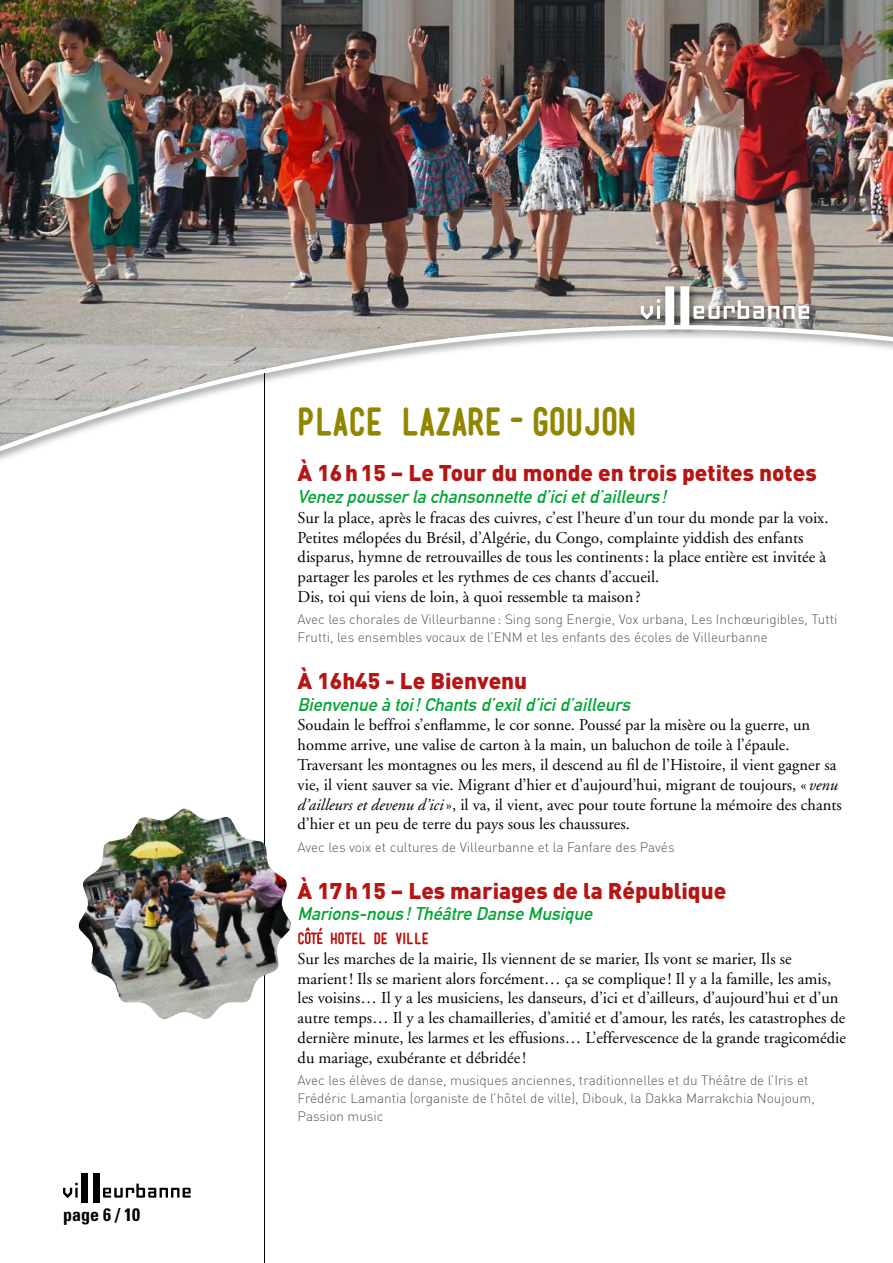
<style>
.page{position:relative;width:893px;height:1263px;background:#fff}
.page>*{position:absolute;margin:0;border:0;box-sizing:border-box;transform-origin:0 0}
.t1{font:700 36px "Mensch";color:#918600}
.t2{font:900 22.5px "DIN";color:#b61513}
.t3{font:italic 700 18px "DIN Alternate";color:#05a535}
.t4{font:700 condensed 18px "Univers";color:#000}
.t5{font:16.5px/19.8px "Adobe Garamond";color:#000}
.t6{font:700 15px "Mensch";color:#b61513}
.t7{font:13.5px/18px "DIN Light Alternate";color:#565655}
.s1{font-style:italic}
</style>
<div class="page">
<svg style="left:63px;top:1183px;width:15px;height:15px"></svg>
<svg style="left:103px;top:1183px;width:88px;height:14px"></svg>
<div style="left:82px;top:1173px;width:6px;height:29px;background:#000"></div>
<div style="left:93px;top:1173px;width:7px;height:29px;background:#000"></div>
<img style="left:0;top:0;width:893px;height:281px">
<img style="left:0;top:281px;width:210px;height:5px">
<img style="left:210px;top:281px;width:368px;height:5px">
<img style="left:578px;top:281px;width:315px;height:5px">
<svg style="left:0;top:286px;width:893px;height:175px"></svg>
<hr style="left:264px;top:373px;width:1px;height:890px;background:#000">
<svg style="left:305px;top:927px;width:6px;height:17px"></svg>
<svg style="left:317px;top:927px;width:6px;height:17px"></svg>
<img style="left:78px;top:809px;width:213px;height:211px">
<p class="t4" style="left:63px;top:1203px;width:78px">page 6 / 10</p>
<h1 class="t1" style="left:298px;top:396px;width:340px">PLACE LAZARE-GOUJON</h1>
<h2 class="t2" style="left:298px;top:458px;width:521px">À 16 h 15 – Le Tour du monde en trois petites notes</h2>
<p class="t3" style="left:298px;top:483px;width:375px">Venezpousserlachansonnetted’icietd’ailleurs!</p>
<p class="t5" style="left:298px;top:508px;width:532px">Sur la place, après le fracas des cuivres, c’est l’heure d’un tour du monde par la voix.<br>Petites mélopées du Brésil, d’Algérie, du Congo, complainte yiddish des enfants disparus, hymne de retrouvailles de tous les continents : la place entière est invitée à partager les paroles et les rythmes de ces chants d’accueil.<br>Dis, toi qui viens de loin, à quoi ressemble ta maison ?</p>
<p class="t7" style="left:298px;top:610px;width:541px">Avec les chorales de Villeurbanne : Sing song Energie, Vox urbana, Les Inchœurigibles, Tutti<br>Frutti, les ensembles vocaux de l’ENM et les enfants des écoles de Villeurbanne</p>
<h2 class="t2" style="left:298px;top:666px;width:231px">À 16h45 - Le Bienvenu</h2>
<p class="t3" style="left:298px;top:690px;width:339px">Bienvenueàtoi!Chantsd’exild’icid’ailleurs</p>
<p class="t5" style="left:298px;top:716px;width:546px">Soudain le beffroi s’enflamme, le cor sonne. Poussé par la misère ou la guerre, un homme arrive, une valise de carton à la main, un baluchon de toile à l’épaule.<br>Traversant les montagnes ou les mers, il descend au fil de l’Histoire, il vient gagner sa vie, il vient sauver sa vie. Migrant d’hier et d’aujourd’hui, migrant de toujours, « <span class="s1">venu d’ailleurs et devenu d’ici</span> », il va, il vient, avec pour toute fortune la mémoire des chants d’hier et un peu de terre du pays sous les chaussures.</p>
<p class="t7" style="left:298px;top:838px;width:379px">Avec les voix et cultures de Villeurbanne et la Fanfare des Pavés</p>
<h2 class="t2" style="left:298px;top:875px;width:430px">À 17 h 15 – Les mariages de la République</h2>
<p class="t3" style="left:298px;top:900px;width:301px">Marions-nous!ThéâtreDanseMusique</p>
<p class="t6" style="left:298px;top:928px;width:133px">C T HÔTEL DE VILLE</p>
<p class="t5" style="left:298px;top:949px;width:550px">Sur les marches de la mairie, Ils viennent de se marier, Ils vont se marier, Ils se<br>marient ! Ils se marient alors forcément… ça se complique ! Il y a la famille, les amis, les voisins… Il y a les musiciens, les danseurs, d’ici et d’ailleurs, d’aujourd’hui et d’un autre temps… Il y a les chamailleries, d’amitié et d’amour, les ratés, les catastrophes de dernière minute, les larmes et les effusions… L’effervescence de la grande tragicomédie du mariage, exubérante et débridée !</p>
<p class="t7" style="left:298px;top:1071px;width:519px">Avec les élèves de danse, musiques anciennes, traditionnelles et du Théâtre de l’Iris et<br>Frédéric Lamantia (organiste de l’hôtel de ville), Dibouk, la Dakka Marrakchia Noujoum,<br>Passion music</p>
</div>
